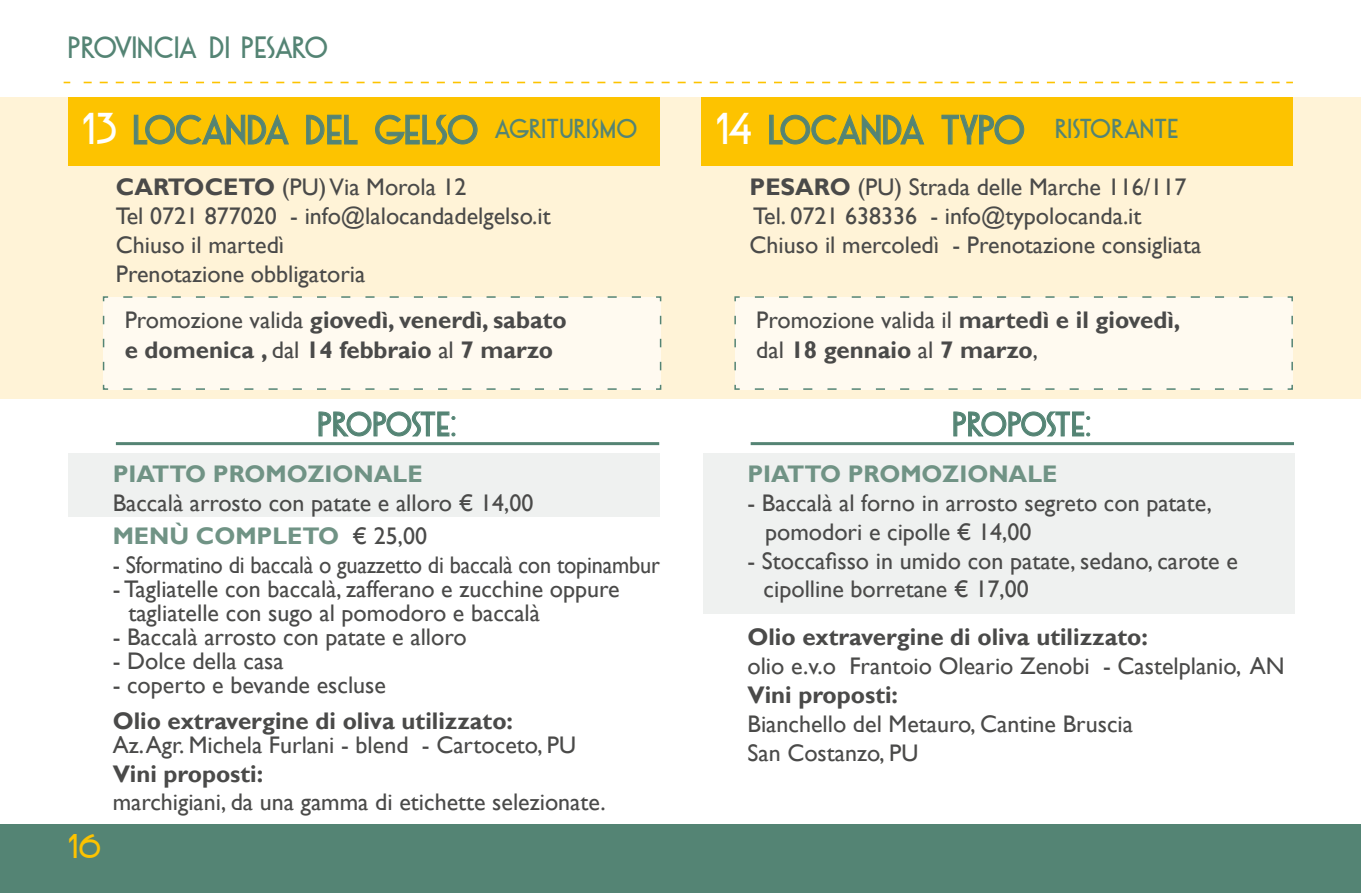
<style>
.page{position:relative;width:1361px;height:893px;background:#fff}
.page>*{position:absolute;margin:0;border:0;box-sizing:border-box;transform-origin:0 0}
.t1{font:36px "DK Otago";letter-spacing:-.05em;color:#548474}
.t2{font:30px "DK Otago";letter-spacing:-.05em;color:#548474}
.t3{font:30px "DK Otago";color:#fdc300}
.t4{font:27px "DK Otago";letter-spacing:-.05em;color:#548474}
.t5{font:24px/28.8px "Gill Sans";color:#4a4a49}
.t6{font:700 24px/30px "Gill Sans";color:#4a4a49}
.t7{font:24px "Gill Sans";color:#4a4a49;scale:.93 1}
.t8{font:700 24px "Gill Sans";color:#709385}
.s1{font-size:39px;color:#fff}
.s2{font-weight:700}
.s3{font-weight:400}
.s4{font-weight:700;color:#709385}
</style>
<div class="page">
<div style="left:68px;top:453px;width:592px;height:64px;background:#eff1f0"></div>
<div style="left:0;top:98px;width:1361px;height:301px;background:#fff3d7"></div>
<svg style="left:84px;top:82px;width:1195px;height:1px"></svg>
<div style="left:68px;top:98px;width:591px;height:68px;background:#fdc300"></div>
<svg style="left:318px;top:411px;width:137px;height:26px"></svg>
<div style="left:102px;top:296px;width:560px;height:94px;background:#fffaf0"></div>
<hr style="left:116px;top:442px;width:543px;height:3px;background:#548474">
<div style="left:702px;top:98px;width:591px;height:68px;background:#fdc300"></div>
<svg style="left:769px;top:114px;width:155px;height:32px"></svg>
<svg style="left:941px;top:114px;width:83px;height:31px"></svg>
<div style="left:0;top:825px;width:1361px;height:68px;background:#548474"></div>
<div style="left:734px;top:296px;width:559px;height:94px;background:#fffaf0"></div>
<div style="left:703px;top:453px;width:591px;height:161px;background:#eff1f0"></div>
<svg style="left:953px;top:411px;width:137px;height:26px"></svg>
<hr style="left:750px;top:442px;width:544px;height:3px;background:#548474">
<svg style="left:134px;top:114px;width:155px;height:32px"></svg>
<svg style="left:306px;top:114px;width:52px;height:31px"></svg>
<svg style="left:375px;top:114px;width:103px;height:31px"></svg>
<p class="t4" style="left:68px;top:31px;width:262px">PROVINCIA DI PESARO</p>
<h1 class="t1" style="left:82px;top:108px;width:557px"><span class="s1">13</span> LOCANDA DEL GELSO <sup>AGRITURISMO</sup></h1>
<p class="t5" style="left:116px;top:173px;width:436px"><span class="s2">CARTOCETO</span> (PU) Via Morola 12<br>Tel 0721 877020 - info@lalocandadelgelso.it<br>Chiuso il martedì<br>Prenotazione obbligatoria</p>
<h1 class="t1" style="left:715px;top:108px;width:465px"><span class="s1">14</span> LOCANDA TYPO <sup>RISTORANTE</sup></h1>
<p class="t5" style="left:749px;top:173px;width:453px"><span class="s2">PESARO</span> (PU) Strada delle Marche 116/117<br>Tel. 0721 638336 - info@typolocanda.it<br>Chiuso il mercoledì - Prenotazione consigliata</p>
<p class="t6" style="left:125px;top:305px;width:443px"><span class="s3">Promozione valida</span> giovedì, venerdì, sabato e domenica , <span class="s3">dal</span> 14 febbraio <span class="s3">al</span> 7 marzo</p>
<p class="t6" style="left:756px;top:305px;width:425px"><span class="s3">Promozione valida il</span> martedì e il giovedì, <span class="s3">dal</span> 18 gennaio <span class="s3">al</span> 7 marzo<span class="s3">,</span></p>
<p class="t3" style="left:68px;top:828px;width:35px">16</p>
<p class="t2" style="left:318px;top:406px;width:140px">PROPOSTE:</p>
<p class="t8" style="left:113px;top:460px;width:311px">PIATTO PROMOZIONALE</p>
<p class="t5" style="left:113px;top:487px;width:422px;line-height:33px">Baccalà arrosto con patate e alloro € 14,00<br><span class="s4">MENÙ COMPLETO</span> € 25,00</p>
<p class="t7" style="left:113px;top:551px;width:590px">- Sformatino di baccalà o guazzetto di baccalà con topinambur</p>
<p class="t5" style="left:128px;top:577px;width:493px;line-height:24px;text-indent:-16px">- Tagliatelle con baccalà, zafferano e zucchine oppure tagliatelle con sugo al pomodoro e baccalà</p>
<p class="t5" style="left:113px;top:623px;width:355px">- Baccalà arrosto con patate e alloro</p>
<p class="t5" style="left:113px;top:647px;width:173px">- Dolce della casa</p>
<p class="t5" style="left:113px;top:671px;width:275px">- coperto e bevande escluse</p>
<p class="t6" style="left:113px;top:706px;width:402px">Olio extravergine di oliva utilizzato:</p>
<p class="t5" style="left:113px;top:731px;width:465px">Az. Agr. Michela Furlani - blend - Cartoceto, PU</p>
<p class="t6" style="left:113px;top:759px;width:152px">Vini proposti:</p>
<p class="t5" style="left:113px;top:788px;width:494px">marchigiani, da una gamma di etichette selezionate.</p>
<p class="t2" style="left:952px;top:406px;width:140px">PROPOSTE:</p>
<p class="t8" style="left:747px;top:460px;width:311px">PIATTO PROMOZIONALE</p>
<p class="t5" style="left:765px;top:489px;width:448px;text-indent:-18px">- Baccalà al forno in arrosto segreto con patate, pomodori e cipolle € 14,00</p>
<p class="t5" style="left:763px;top:546px;width:476px;text-indent:-16px">- Stoccafisso in umido con patate, sedano, carote e cipolline borretane € 17,00</p>
<p class="t6" style="left:747px;top:623px;width:402px">Olio extravergine di oliva utilizzato:</p>
<p class="t5" style="left:747px;top:652px;width:538px">olio e.v.o Frantoio Oleario Zenobi - Castelplanio, AN</p>
<p class="t6" style="left:747px;top:680px;width:152px">Vini proposti:</p>
<p class="t5" style="left:747px;top:710px;width:387px">Bianchello del Metauro, Cantine Bruscia<br>San Costanzo, PU</p>
</div>
